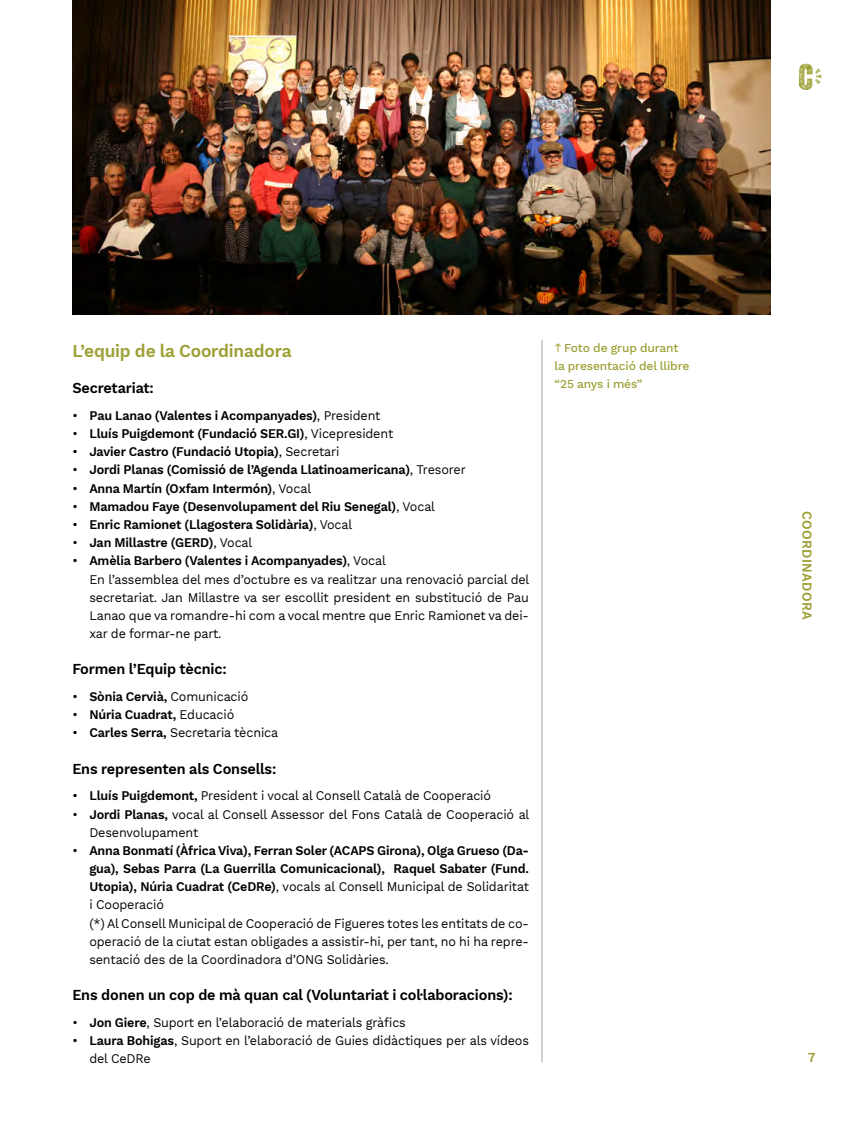
<style>
.page{position:relative;width:851px;height:1127px;background:#fff}
.page>*{position:absolute;margin:0;border:0;box-sizing:border-box;transform-origin:0 0}
.t1{font:600 18px "Work Sans";letter-spacing:-.01em;color:#9da035;scale:.96 1}
.t2{font:600 15px "Work Sans";letter-spacing:-.01em;color:#000;scale:.96 1}
.t3{font:600 13.5px "Work Sans";letter-spacing:.025em;color:#9da035;scale:.96 1}
.t4{font:13.05px/18.1px "Work Sans";letter-spacing:-.01em;color:#000;scale:.96 1}
.t5{font:600 13.05px "Work Sans";letter-spacing:-.01em;color:#000;scale:.96 1}
.t6{font:500 12px/18px "Work Sans";letter-spacing:-.01em;color:#9da035}
.s1{font-weight:400}
.s2{font-weight:600}
</style>
<div class="page">
<svg style="left:798px;top:64px;width:23px;height:26px"></svg>
<hr style="left:541px;top:340px;width:1px;height:722px;background:#a3a5a8">
<img style="left:72px;top:0;width:698px;height:314px">
<h1 class="t1" style="left:72px;top:340px;width:230px">L’equip de la Coordinadora</h1>
<p class="t2" style="left:72px;top:379px;width:86px">Secretariat:</p>
<p class="t5" style="left:72px;top:408px;width:322px"><span class="s1">•</span> Pau Lanao (Valentes i Acompanyades)<span class="s1">, President</span></p>
<p class="t5" style="left:72px;top:426px;width:336px"><span class="s1">•</span> Lluís Puigdemont (Fundació SER.GI)<span class="s1">, Vicepresident</span></p>
<p class="t5" style="left:72px;top:444px;width:280px"><span class="s1">•</span> Javier Castro (Fundació Utopia)<span class="s1">, Secretari</span></p>
<p class="t5" style="left:72px;top:462px;width:411px"><span class="s1">•</span> Jordi Planas (Comissió de l’Agenda Llatinoamericana)<span class="s1">, Tresorer</span></p>
<p class="t5" style="left:72px;top:480px;width:250px"><span class="s1">•</span> Anna Martín (Oxfam Intermón)<span class="s1">, Vocal</span></p>
<p class="t5" style="left:72px;top:499px;width:379px"><span class="s1">•</span> Mamadou Faye (Desenvolupament del Riu Senegal)<span class="s1">, Vocal</span></p>
<p class="t5" style="left:72px;top:517px;width:293px"><span class="s1">•</span> Enric Ramionet (Llagostera Solidària)<span class="s1">, Vocal</span></p>
<p class="t5" style="left:72px;top:535px;width:189px"><span class="s1">•</span> Jan Millastre (GERD)<span class="s1">, Vocal</span></p>
<p class="t4" style="left:89px;top:552px;width:460px;text-indent:-17px">• <span class="s2">Amèlia Barbero (Valentes i Acompanyades)</span>, Vocal<br>En l’assemblea del mes d’octubre es va realitzar una renovació parcial del secretariat. Jan Millastre va ser escollit president en substitució de Pau Lanao que va romandre-hi com a vocal mentre que Enric Ramionet va dei&shy;xar de formar-ne part.</p>
<p class="t2" style="left:72px;top:660px;width:162px">Formen l’Equip tècnic:</p>
<p class="t4" style="left:72px;top:688px;width:185px">• <span class="s2">Sònia Cervià,</span> Comunicació</p>
<p class="t5" style="left:72px;top:707px;width:170px"><span class="s1">•</span> Núria Cuadrat, <span class="s1">Educació</span></p>
<p class="t4" style="left:72px;top:724px;width:216px">• <span class="s2">Carles Serra,</span> Secretaria tècnica</p>
<p class="t2" style="left:72px;top:760px;width:214px">Ens representen als Consells:</p>
<p class="t4" style="left:72px;top:787px;width:437px">• <span class="s2">Lluís Puigdemont,</span> President i vocal al Consell Català de Cooperació</p>
<p class="t4" style="left:89px;top:805px;width:460px;text-indent:-17px">• <span class="s2">Jordi Planas,</span> vocal al Consell Assessor del Fons Català de Cooperació al<br>Desenvolupament</p>
<p class="t4" style="left:89px;top:842px;width:459px;text-indent:-17px">• <span class="s2">Anna Bonmatí (Àfrica Viva), Ferran Soler (ACAPS Girona), Olga Grueso (Da&shy;gua), Sebas Parra (La Guerrilla Comunicacional), Raquel Sabater (Fund.<br>Utopia), Núria Cuadrat (CeDRe)</span>, vocals al Consell Municipal de Solidaritat i Cooperació<br>(*) Al Consell Municipal de Cooperació de Figueres totes les entitats de co&shy;operació de la ciutat estan obligades a assistir-hi, per tant, no hi ha repre&shy;sentació des de la Coordinadora d’ONG Solidàries.</p>
<p class="t2" style="left:72px;top:986px;width:460px">Ens donen un cop de mà quan cal (Voluntariat i col·laboracions):</p>
<p class="t4" style="left:72px;top:1014px;width:349px">• <span class="s2">Jon Giere</span>, Suport en l’elaboració de materials gràfics</p>
<p class="t4" style="left:89px;top:1032px;width:459px;text-indent:-17px">• <span class="s2">Laura Bohigas</span>, Suport en l’elaboració de Guies didàctiques per als vídeos del CeDRe</p>
<p class="t6" style="left:554px;top:339px;width:136px;text-indent:10px">Foto de grup durant la presentació del llibre “25 anys i més”</p>
<p class="t3" style="left:814px;top:511px;width:114px;rotate:90deg">COORDINADORA</p>
<p class="t3" style="left:807px;top:1050px;width:10px">7</p>
</div>
